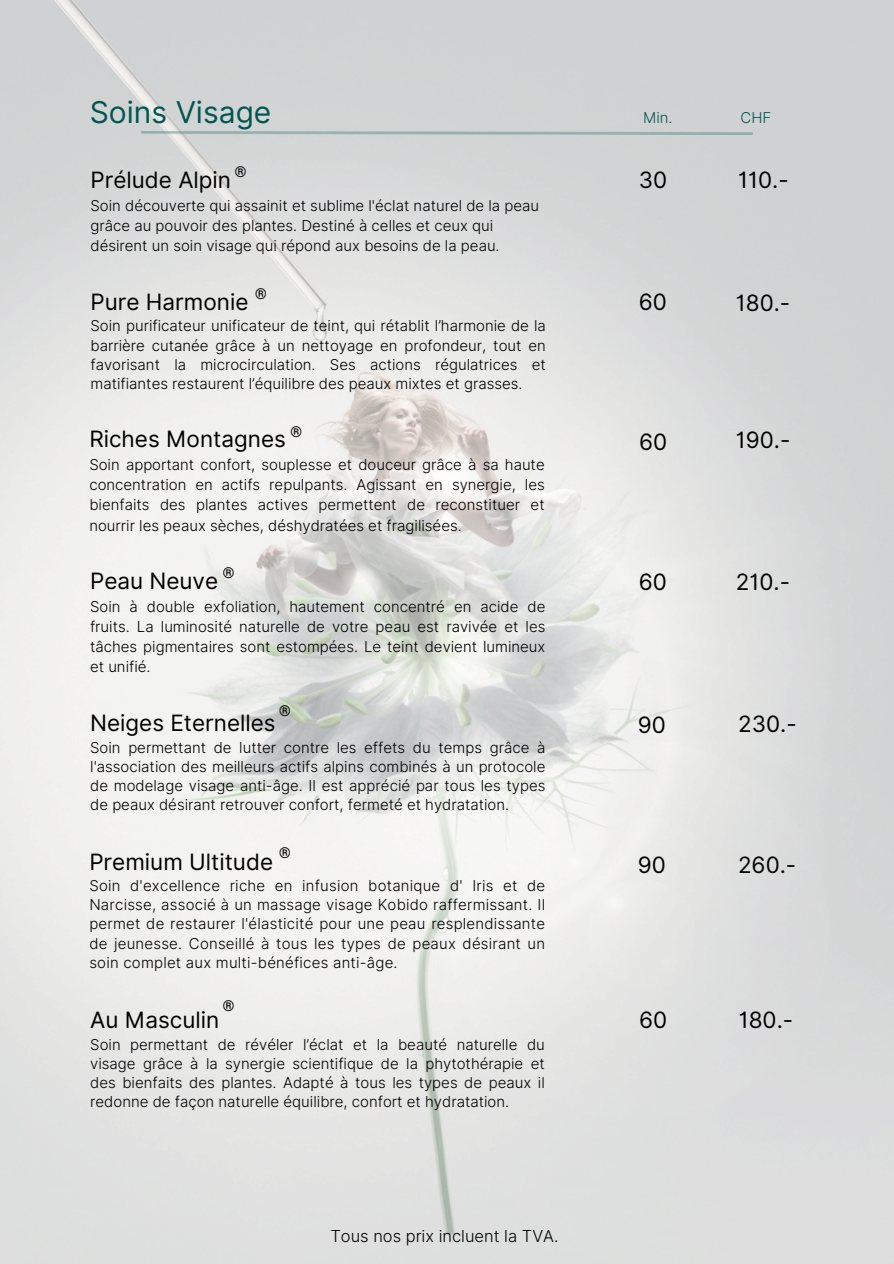
<style>
.page{position:relative;width:894px;height:1264px;background:#fff}
.page>*{position:absolute;margin:0;border:0;box-sizing:border-box;transform-origin:0 0}
.t1{font:30px "Inter";color:#005750}
.t2{font:22.5px "Inter";color:#000}
.t3{font:300 16.5px "Inter";color:#000}
.t4{font:300 15px/19.2px "Inter";color:#000;text-align:justify}
.t5{font:300 15px "Inter";color:#005750}
.t6{font:15px "Inter";color:#000}
</style>
<div class="page">
<img style="left:0;top:0;width:893px;height:1263px">
<img style="left:89px;top:131px;width:715px;height:4px">
<p class="t1" style="left:90px;top:94px;width:183px">Soins Visage</p>
<p class="t6" style="left:234px;top:163px;width:14px">®</p>
<h1 class="t2" style="left:90px;top:167px;width:142px">Prélude Alpin</h1>
<p class="t4" style="left:90px;top:195px;width:450px;line-height:20.2px;text-align:left">Soin découverte qui assainit et sublime l'éclat naturel de la peau grâce au pouvoir des plantes. Destiné à celles et ceux qui désirent un soin visage qui répond aux besoins de la peau.</p>
<h3 class="t2" style="left:90px;top:288px;width:159px">Pure Harmonie</h3>
<p class="t6" style="left:255px;top:285px;width:14px">®</p>
<p class="t4" style="left:90px;top:316px;width:456px">Soin purificateur unificateur de teint, qui rétablit l’harmonie de la barrière cutanée grâce à un nettoyage en profondeur, tout en favorisant la microcirculation. Ses actions régulatrices et matifiantes restaurent l’équilibre des peaux mixtes et grasses.</p>
<p class="t6" style="left:290px;top:422px;width:14px">®</p>
<p class="t2" style="left:89px;top:426px;width:198px">Riches Montagnes</p>
<h2 class="t4" style="left:89px;top:454px;width:456px;line-height:20.2px">Soin apportant confort, souplesse et douceur grâce à sa haute concentration en actifs repulpants. Agissant en synergie, les bienfaits des plantes actives permettent de reconstituer et nourrir les peaux sèches, déshydratées et fragilisées.</h2>
<p class="t2" style="left:90px;top:567px;width:130px">Peau Neuve</p>
<h2 class="t4" style="left:90px;top:596px;width:456px;line-height:20.2px">Soin à double exfoliation, hautement concentré en acide de fruits. La luminosité naturelle de votre peau est ravivée et les tâches pigmentaires sont estompées. Le teint devient lumineux et unifié.</h2>
<p class="t6" style="left:222px;top:564px;width:14px">®</p>
<p class="t6" style="left:279px;top:701px;width:14px">®</p>
<p class="t2" style="left:90px;top:709px;width:187px">Neiges Eternelles</p>
<p class="t4" style="left:90px;top:737px;width:456px">Soin permettant de lutter contre les effets du temps grâce à l'association des meilleurs actifs alpins combinés à un protocole de modelage visage anti-âge. Il est apprécié par tous les types de peaux désirant retrouver confort, fermeté et hydratation.</p>
<h2 class="t6" style="left:279px;top:843px;width:14px">®</h2>
<p class="t2" style="left:89px;top:848px;width:185px">Premium Ultitude</p>
<p class="t4" style="left:89px;top:876px;width:457px">Soin d'excellence riche en infusion botanique d' Iris et de Narcisse, associé à un massage visage Kobido raffermissant. Il permet de restaurer l'élasticité pour une peau resplendissante de jeunesse. Conseillé à tous les types de peaux désirant un soin complet aux multi-bénéfices anti-âge.</p>
<p class="t6" style="left:222px;top:996px;width:14px">®</p>
<p class="t2" style="left:90px;top:1006px;width:131px">Au Masculin</p>
<p class="t4" style="left:90px;top:1034px;width:456px">Soin permettant de révéler l’éclat et la beauté naturelle du visage grâce à la synergie scientifique de la phytothérapie et des bienfaits des plantes. Adapté à tous les types de peaux il redonne de façon naturelle équilibre, confort et hydratation.</p>
<p class="t3" style="left:330px;top:1225px;width:229px">Tous nos prix incluent la TVA.</p>
<h2 class="t5" style="left:643px;top:109px;width:31px">Min.</h2>
<p class="t5" style="left:740px;top:109px;width:32px">CHF</p>
<p class="t2" style="left:638px;top:167px;width:30px">30</p>
<p class="t2" style="left:738px;top:167px;width:52px">110.-</p>
<p class="t2" style="left:638px;top:288px;width:30px">60</p>
<h2 class="t2" style="left:735px;top:289px;width:56px">180.-</h2>
<p class="t2" style="left:638px;top:428px;width:30px">60</p>
<p class="t2" style="left:735px;top:427px;width:56px">190.-</p>
<p class="t2" style="left:638px;top:568px;width:30px">60</p>
<p class="t2" style="left:735px;top:568px;width:56px">210.-</p>
<p class="t2" style="left:637px;top:711px;width:30px">90</p>
<p class="t2" style="left:738px;top:710px;width:60px">230.-</p>
<p class="t2" style="left:637px;top:851px;width:30px">90</p>
<p class="t2" style="left:737px;top:851px;width:60px">260.-</p>
<h2 class="t2" style="left:638px;top:1006px;width:30px">60</h2>
<h2 class="t2" style="left:738px;top:1006px;width:56px">180.-</h2>
</div>
